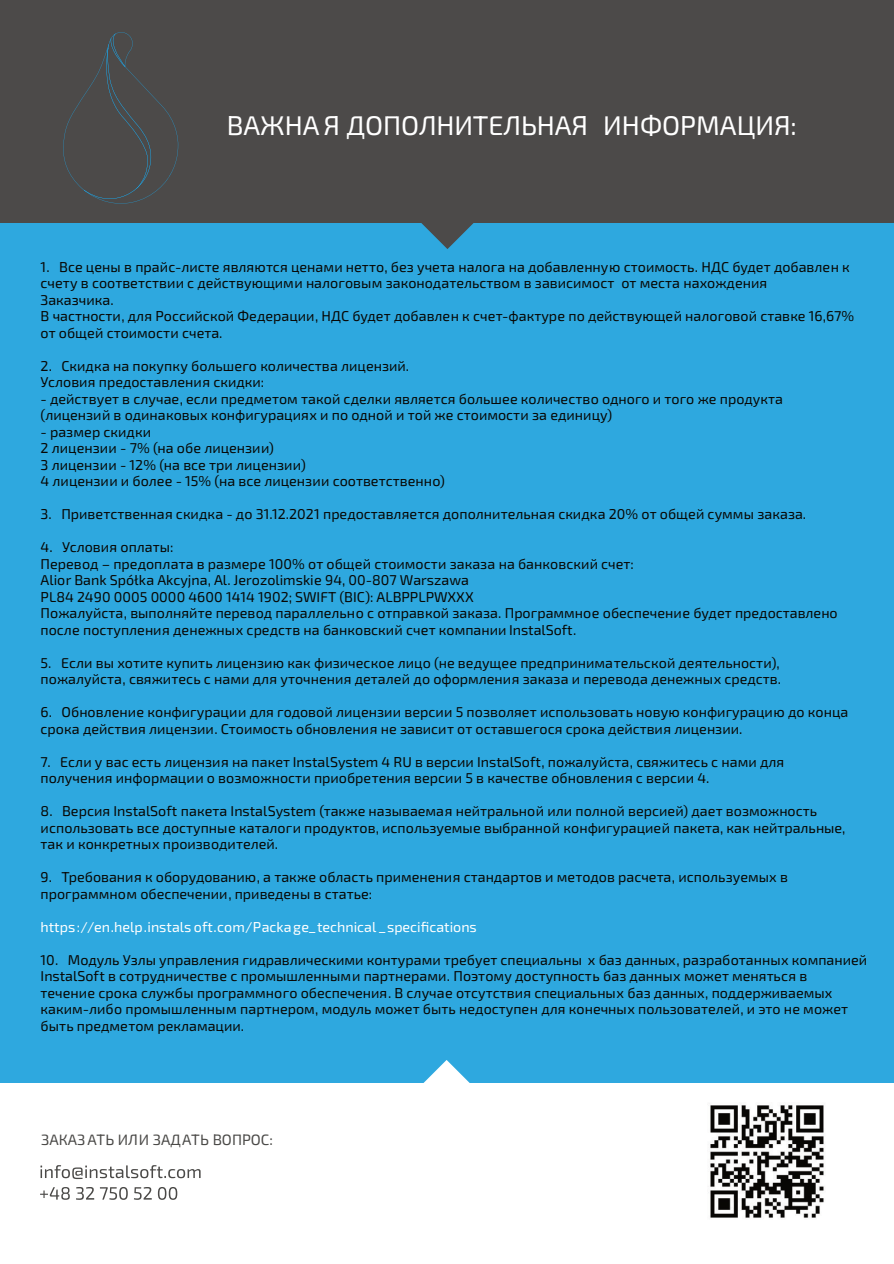
<style>
.page{position:relative;width:894px;height:1264px;background:#fff}
.page>*{position:absolute;margin:0;border:0;box-sizing:border-box;transform-origin:0 0}
.t1{font:27px "Exo 2";color:#fff}
.t2{font:15px "Exo 2";color:#4b4a48}
.t3{font:14.25px/16.5px "Exo 2";color:#080704}
.t4{font:14.25px "Exo 2";color:#fff}
</style>
<div class="page">
<div style="left:0;top:0;width:893px;height:1263px;background:#2ea8df"></div>
<div style="left:0;top:0;width:893px;height:223px;background:#4c4a49"></div>
<svg style="left:421px;top:223px;width:53px;height:26px"></svg>
<svg style="left:63px;top:32px;width:115px;height:172px"></svg>
<div style="left:0;top:1083px;width:893px;height:180px;background:#fff"></div>
<svg style="left:423px;top:1060px;width:47px;height:23px"></svg>
<svg style="left:40px;top:1165px;width:160px;height:14px"></svg>
<svg style="left:40px;top:1187px;width:30px;height:12px"></svg>
<svg style="left:76px;top:1187px;width:18px;height:12px"></svg>
<svg style="left:100px;top:1187px;width:28px;height:12px"></svg>
<svg style="left:134px;top:1187px;width:18px;height:12px"></svg>
<svg style="left:158px;top:1187px;width:19px;height:12px"></svg>
<img style="left:708px;top:1105px;width:117px;height:114px">
<h1 class="t1" style="left:227px;top:107px;width:571px">ВАЖНАЯ ДОПОЛНИТЕЛЬНАЯ ИНФОРМАЦИЯ:</h1>
<p class="t3" style="left:41px;top:258px;width:814px">1. Все цены в прайс-листе являются ценами нетто, без учета налога на добавленную стоимость. НДС будет добавлен к счету в соответствии с действующими налоговым законодательством в зависимост от места нахождения<br>Заказчика.<br>В частности, для Российской Федерации, НДС будет добавлен к счет-фактуре по действующей налоговой ставке 16,67% от общей стоимости счета.</p>
<p class="t3" style="left:41px;top:357px;width:370px">2. Скидка на покупку большего количества лицензий.<br>Условия предоставления скидки:</p>
<p class="t3" style="left:41px;top:390px;width:743px">- действует в случае, если предметом такой сделки является большее количество одного и того же продукта (лицензий в одинаковых конфигурациях и по одной и той же стоимости за единицу)</p>
<p class="t3" style="left:41px;top:423px;width:405px">- размер скидки<br>2 лицензии - 7% (на обе лицензии)<br>3 лицензии - 12% (на все три лицензии)<br>4 лицензии и более - 15% (на все лицензии соответственно)</p>
<p class="t3" style="left:41px;top:505px;width:766px">3. Приветственная скидка - до 31.12.2021 предоставляется дополнительная скидка 20% от общей суммы заказа.</p>
<p class="t3" style="left:41px;top:538px;width:798px">4. Условия оплаты:<br>Перевод – предоплата в размере 100% от общей стоимости заказа на банковский счет:<br>Alior Bank Spółka Akcyjna, Al. Jerozolimskie 94, 00-807 Warszawa<br>PL84 2490 0005 0000 4600 1414 1902; SWIFT (BIC): ALBPPLPWXXX<br>Пожалуйста, выполняйте перевод параллельно с отправкой заказа. Программное обеспечение будет предоставлено после поступления денежных средств на банковский счет компании InstalSoft.</p>
<p class="t3" style="left:41px;top:654px;width:741px">5. Если вы хотите купить лицензию как физическое лицо (не ведущее предпринимательской деятельности), пожалуйста, свяжитесь с нами для уточнения деталей до оформления заказа и перевода денежных средств.</p>
<p class="t3" style="left:41px;top:703px;width:809px">6. Обновление конфигурации для годовой лицензии версии 5 позволяет использовать новую конфигурацию до конца срока действия лицензии. Стоимость обновления не зависит от оставшегося срока действия лицензии.</p>
<p class="t3" style="left:41px;top:753px;width:745px">7. Если у вас есть лицензия на пакет InstalSystem 4 RU в версии InstalSoft, пожалуйста, свяжитесь с нами для получения информации о возможности приобретения версии 5 в качестве обновления с версии 4.</p>
<p class="t3" style="left:41px;top:802px;width:806px">8. Версия InstalSoft пакета InstalSystem (также называемая нейтральной или полной версией) дает возможность использовать все доступные каталоги продуктов, используемые выбранной конфигурацией пакета, как нейтральные, так и конкретных производителей.</p>
<p class="t3" style="left:41px;top:868px;width:748px">9. Требования к оборудованию, а также область применения стандартов и методов расчета, используемых в программном обеспечении, приведены в статье:</p>
<p class="t4" style="left:41px;top:916px;width:437px">https://en.help.instals oft.com/Package_ technical _specifications</p>
<p class="t3" style="left:41px;top:951px;width:827px">10. Модуль Узлы управления гидравлическими контурами требует специальны х баз данных, разработанных компанией InstalSoft в сотрудничестве с промышленными партнерами. Поэтому доступность баз данных может меняться в<br>течение срока службы программного обеспечения. В случае отсутствия специальных баз данных, поддерживаемых каким-либо промышленным партнером, модуль может быть недоступен для конечных пользователей, и это не может быть предметом рекламации.</p>
<p class="t2" style="left:41px;top:1128px;width:233px">ЗАКАЗАТЬ ИЛИ ЗАДАТЬ ВОПРОС:</p>
</div>
